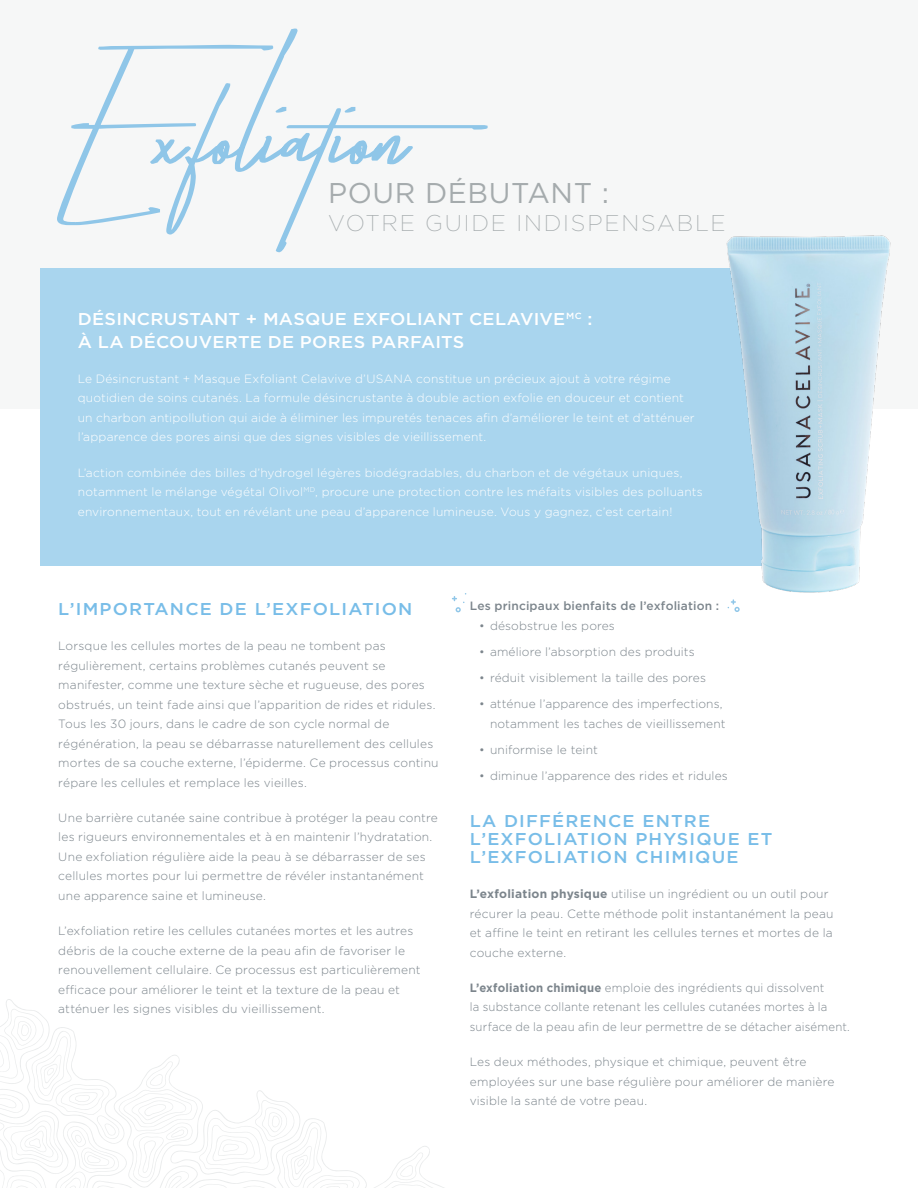
<style>
.page{position:relative;width:918px;height:1188px;background:#fff}
.page>*{position:absolute;margin:0;border:0;box-sizing:border-box;transform-origin:0 0}
.t1{font:28.5px "Gotham";letter-spacing:.02em;color:#a5abad}
.t2{font:200 22.8px "Gotham";letter-spacing:.08em;color:#a5abad}
.Blue_Header{font:500 17.1px/18px "Gotham";letter-spacing:.065em;color:#78bde8;scale:1.05 1}
.White_Header{font:500 17.1px/22.5px "Gotham";letter-spacing:.01em;color:#fff;scale:1.05 1}
.Grey_Paragraph{font:300 12px/19.5px "Gotham";letter-spacing:.015em;color:#7c858c}
.White_Paragraph{font:300 12px/19.5px "Gotham";letter-spacing:.015em;color:#fff}
.Grey_Bullet_List{font:300 12px/19.5px "Gotham";letter-spacing:.01em;color:#7c858c;text-align:right}
.Grey_Paragraph-2{font:300 12px/19.5px "Gotham";letter-spacing:.015em;color:#7c858c;scale:.95 1}
.Grey_Paragraph-3{font:500 12px "Gotham";letter-spacing:.015em;color:#7c858c}
.s1{font-weight:700}
</style>
<div class="page">
<div style="left:0;top:0;width:918px;height:409px;background:#f6f7f7"></div>
<div style="left:40px;top:268px;width:785px;height:298px;background:#a9d5ee"></div>
<img style="left:726px;top:235px;width:165px;height:358px">
<svg style="left:0;top:999px;width:444px;height:189px"></svg>
<svg style="left:57px;top:29px;width:431px;height:223px"></svg>
<svg style="left:728px;top:599px;width:12px;height:13px"></svg>
<svg style="left:452px;top:593px;width:14px;height:19px"></svg>
<p class="t1" style="left:328px;top:175px;width:283px">POUR DÉBUTANT :</p>
<p class="t2" style="left:328px;top:209px;width:399px">VOTRE GUIDE INDISPENSABLE</p>
<p class="White_Header" style="left:78px;top:308px;width:492px">DÉSINCRUSTANT + MASQUE EXFOLIANT CELAVIVE<sup>MC</sup> :<br>À LA DÉCOUVERTE DE PORES PARFAITS</p>
<p class="White_Paragraph" style="left:78px;top:369px;width:619px">Le Désincrustant + Masque Exfoliant Celavive d’USANA constitue un précieux ajout à votre régime quotidien de soins cutanés. La formule désincrustante à double action exfolie en douceur et contient un charbon antipollution qui aide à éliminer les impuretés tenaces afin d’améliorer le teint et d’atténuer l’apparence des pores ainsi que des signes visibles de vieillissement.</p>
<p class="White_Paragraph" style="left:78px;top:462px;width:627px">L’action combinée des billes d’hydrogel légères biodégradables, du charbon et de végétaux uniques, notamment le mélange végétal Olivol<sup>MD</sup>, procure une protection contre les méfaits visibles des polluants environnementaux, tout en révélant une peau d’apparence lumineuse. Vous y gagnez, c’est certain!</p>
<p class="Blue_Header" style="left:58px;top:600px;width:339px">L’IMPORTANCE DE L’EXFOLIATION</p>
<p class="Grey_Paragraph" style="left:58px;top:636px;width:382px">Lorsque les cellules mortes de la peau ne tombent pas régulièrement, certains problèmes cutanés peuvent se manifester, comme une texture sèche et rugueuse, des pores obstrués, un teint fade ainsi que l’apparition de rides et ridules.<br>Tous les 30 jours, dans le cadre de son cycle normal de régénération, la peau se débarrasse naturellement des cellules mortes de sa couche externe, l’épiderme. Ce processus continu répare les cellules et remplace les vieilles.</p>
<p class="Grey_Paragraph" style="left:58px;top:808px;width:381px">Une barrière cutanée saine contribue à protéger la peau contre les rigueurs environnementales et à en maintenir l’hydratation.<br>Une exfoliation régulière aide la peau à se débarrasser de ses cellules mortes pour lui permettre de révéler instantanément une apparence saine et lumineuse.</p>
<p class="Grey_Paragraph" style="left:58px;top:921px;width:364px">L’exfoliation retire les cellules cutanées mortes et les autres débris de la couche externe de la peau afin de favoriser le renouvellement cellulaire. Ce processus est particulièrement efficace pour améliorer le teint et la texture de la peau et atténuer les signes visibles du vieillissement.</p>
<p class="Grey_Paragraph-3" style="left:470px;top:598px;width:251px">Les principaux bienfaits de l’exfoliation :</p>
<p class="Grey_Bullet_List" style="left:479px;top:615px;width:137px">• désobstrue les pores</p>
<p class="Grey_Bullet_List" style="left:479px;top:642px;width:217px">• améliore l’absorption des produits</p>
<p class="Grey_Bullet_List" style="left:479px;top:668px;width:228px">• réduit visiblement la taille des pores</p>
<p class="Grey_Bullet_List" style="left:479px;top:694px;width:248px">• atténue l’apparence des imperfections, notamment les taches de vieillissement</p>
<p class="Grey_Bullet_List" style="left:479px;top:740px;width:120px">• uniformise le teint</p>
<p class="Grey_Bullet_List" style="left:479px;top:766px;width:250px">• diminue l’apparence des rides et ridules</p>
<p class="Blue_Header" style="left:470px;top:812px;width:290px">LA DIFFÉRENCE ENTRE<br>L’EXFOLIATION PHYSIQUE ET<br>L’EXFOLIATION CHIMIQUE</p>
<p class="Grey_Paragraph" style="left:470px;top:884px;width:365px"><span class="s1">L’exfoliation physique</span> utilise un ingrédient ou un outil pour récurer la peau. Cette méthode polit instantanément la peau et affine le teint en retirant les cellules ternes et mortes de la couche externe.</p>
<p class="Grey_Paragraph-2" style="left:470px;top:978px;width:402px"><span class="s1">L’exfoliation chimique</span> emploie des ingrédients qui dissolvent<br>la substance collante retenant les cellules cutanées mortes à la surface de la peau afin de leur permettre de se détacher aisément.</p>
<p class="Grey_Paragraph" style="left:470px;top:1052px;width:366px">Les deux méthodes, physique et chimique, peuvent être employées sur une base régulière pour améliorer de manière visible la santé de votre peau.</p>
</div>
